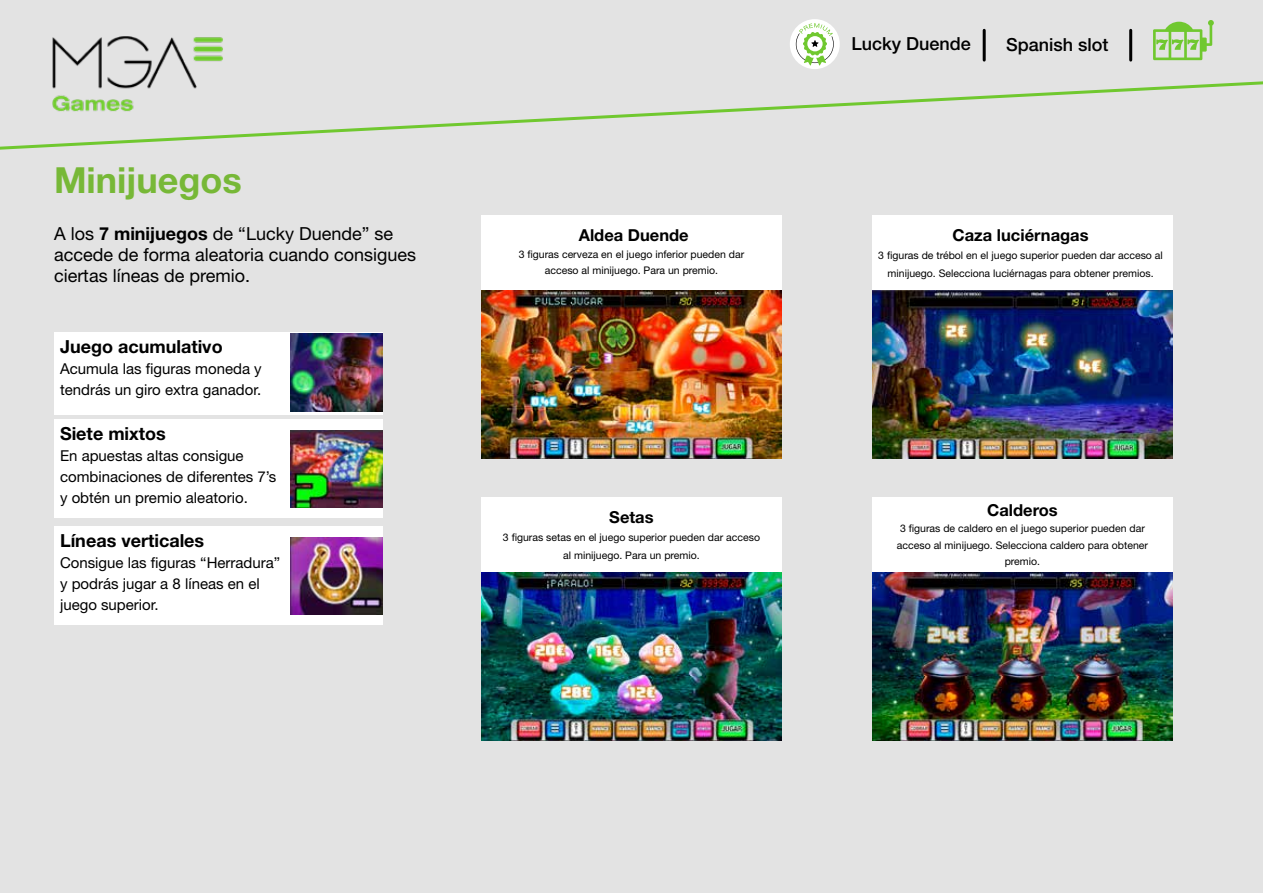
<style>
.page{position:relative;width:1263px;height:893px;background:#e3e3e3}
.page>*{position:absolute;margin:0;border:0;box-sizing:border-box;transform-origin:0 0}
.t1{font:700 36px "Helvetica Neue LT Std";color:#77b837}
.t2{font:18px/21px "Helvetica Neue LT Std";color:#000}
.t3{font:700 18px "Helvetica Neue LT Std";color:#000}
.t4{font:500 18px "Helvetica Neue LT Std";color:#000}
.t5{font:700 16.5px "Helvetica Neue LT Std";color:#000}
.t6{font:15px/21px "Helvetica Neue LT Std";color:#000}
.t7{font:10.5px/16.5px "Helvetica Neue LT Std";color:#000;text-align:center}
.s1{font-weight:700}
</style>
<div class="page">
<svg style="left:0;top:81px;width:1263px;height:69px"></svg>
<img style="left:38px;top:36px;width:198px;height:86px">
<div style="left:54px;top:332px;width:328px;height:82px;background:#fff"></div>
<div style="left:54px;top:419px;width:328px;height:99px;background:#fff"></div>
<div style="left:54px;top:526px;width:328px;height:99px;background:#fff"></div>
<div style="left:872px;top:215px;width:300px;height:75px;background:#fff"></div>
<div style="left:481px;top:215px;width:300px;height:75px;background:#fff"></div>
<div style="left:481px;top:497px;width:300px;height:76px;background:#fff"></div>
<div style="left:872px;top:497px;width:300px;height:76px;background:#fff"></div>
<img style="left:872px;top:290px;width:300px;height:169px">
<img style="left:481px;top:290px;width:301px;height:169px">
<img style="left:481px;top:573px;width:301px;height:168px">
<img style="left:872px;top:573px;width:300px;height:168px">
<img style="left:290px;top:430px;width:92px;height:77px">
<img style="left:290px;top:537px;width:92px;height:77px">
<img style="left:290px;top:334px;width:92px;height:77px">
<hr style="left:1129px;top:30px;width:3px;height:30px;background:#000">
<hr style="left:983px;top:30px;width:3px;height:30px;background:#000">
<svg style="left:1153px;top:20px;width:61px;height:40px"></svg>
<div style="left:790px;top:19px;width:50px;height:50px;background:#fff;border-radius:50%"></div>
<svg style="left:796px;top:23px;width:38px;height:43px"></svg>
<h1 class="t1" style="left:54px;top:158px;width:189px">Minijuegos</h1>
<h2 class="t2" style="left:54px;top:222px;width:364px">A los <span class="s1">7 minijuegos</span> de “Lucky Duende” se accede de forma aleatoria cuando consigues ciertas líneas de premio.</h2>
<h2 class="t3" style="left:60px;top:335px;width:164px">Juego acumulativo</h2>
<h3 class="t6" style="left:60px;top:358px;width:203px">Acumula las figuras moneda y tendrás un giro extra ganador.</h3>
<h2 class="t3" style="left:60px;top:423px;width:107px">Siete mixtos</h2>
<h3 class="t6" style="left:60px;top:445px;width:218px">En apuestas altas consigue combinaciones de diferentes 7’s y obtén un premio aleatorio.</h3>
<h2 class="t3" style="left:60px;top:530px;width:146px">Líneas verticales</h2>
<h3 class="t6" style="left:60px;top:552px;width:222px">Consigue las figuras “Herradura” y podrás jugar a 8 líneas en el juego superior.</h3>
<h3 class="t5" style="left:579px;top:225px;width:111px">Aldea Duende</h3>
<p class="t7" style="left:519px;top:246px;width:227px">3 figuras cerveza en el juego inferior pueden dar acceso al minijuego. Para un premio.</p>
<h3 class="t5" style="left:609px;top:507px;width:46px">Setas</h3>
<p class="t7" style="left:503px;top:529px;width:259px;line-height:18px">3 figuras setas en el juego superior pueden dar acceso al minijuego. Para un premio.</p>
<h2 class="t4" style="left:851px;top:33px;width:121px">Lucky Duende</h2>
<h2 class="t4" style="left:1006px;top:34px;width:104px">Spanish slot</h2>
<h3 class="t5" style="left:953px;top:225px;width:137px">Caza luciérnagas</h3>
<p class="t7" style="left:878px;top:246px;width:286px;line-height:18px">3 figuras de trébol en el juego superior pueden dar acceso al minijuego. Selecciona luciérnagas para obtener premios.</p>
<h3 class="t5" style="left:987px;top:499px;width:72px">Calderos</h3>
<p class="t7" style="left:897px;top:520px;width:253px">3 figuras de caldero en el juego superior pueden dar acceso al minijuego. Selecciona caldero para obtener premio.</p>
</div>
